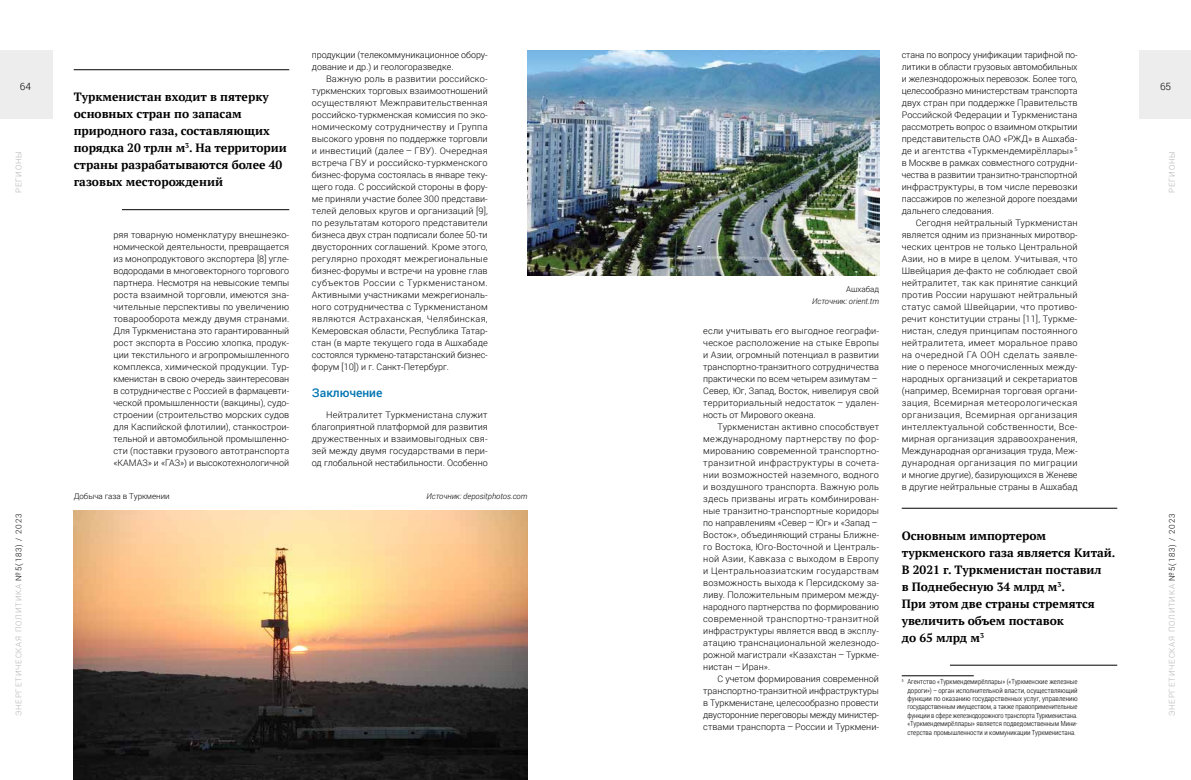
<style>
.page{position:relative;width:1191px;height:780px;background:#fff}
.page>*{position:absolute;margin:0;border:0;box-sizing:border-box;transform-origin:0 0}
.t1{font:700 12px/17px "PT Serif";color:#000}
.t2{font:500 12px "Roboto";color:#0074b1}
.t3{font:300 10px "Roboto";color:#000}
.t4{font:300 9px/12px "Roboto";letter-spacing:.01em;color:#000;text-align:justify}
.t5{font:300 8px "Roboto";letter-spacing:.1em;color:#b3b2b2}
.t6{font:italic 300 8px "Roboto";color:#000}
.t7{font:300 8px "Roboto";color:#000}
.t8{font:300 8px "Roboto";letter-spacing:.1em;color:#b0b0b0}
.t9{font:300 7px/8.4px "Roboto Condensed";color:#000;text-align:justify}
.s1{color:#000}
</style>
<div class="page">
<div style="left:1139px;top:51px;width:52px;height:68px;background:#ededed"></div>
<div style="left:0;top:51px;width:52px;height:68px;background:#ededed"></div>
<hr style="left:74px;top:69px;width:215px;height:1px;background:#000">
<hr style="left:122px;top:209px;width:167px;height:1px;background:#000">
<img style="left:74px;top:511px;width:453px;height:269px">
<hr style="left:901px;top:675px;width:72px;height:1px;background:#000">
<img style="left:527px;top:51px;width:352px;height:224px">
<hr style="left:901px;top:507px;width:216px;height:1px;background:#000">
<hr style="left:950px;top:664px;width:167px;height:1px;background:#000">
<p class="t4" style="left:312px;top:48px;width:177px">продукции (телекоммуникационное обору&shy;дование и др.) и геологоразведке.</p>
<p class="t4" style="left:312px;top:72px;width:177px;text-indent:14px">Важную роль в развитии российско&shy;туркменских торговых взаимоотношений осуществляют Межправительственная российско-туркменская комиссия по эко&shy;номическому сотрудничеству и Группа высокого уровня по поддержке торговли и инвестиций (далее – ГВУ). Очередная встреча ГВУ и российско-туркменского бизнес-форума состоялась в январе теку&shy;щего года. С российской стороны в фору&shy;ме приняли участие более 300 представи&shy;телей деловых кругов и организаций [9], по результатам которого представители бизнеса двух стран подписали более 50‑ти двусторонних соглашений. Кроме этого, регулярно проходят межрегиональные бизнес-форумы и встречи на уровне глав субъектов России с Туркменистаном.<br>Активными участниками межрегиональ&shy;ного сотрудничества с Туркменистаном являются Астраханская, Челябинская, Кемеровская области, Республика Татар&shy;стан (в марте текущего года в Ашхабаде состоялся туркмено-татарстанский бизнес&shy;форум [10]) и г. Санкт-Петербург.</p>
<h1 class="t2" style="left:312px;top:384px;width:72px">Заключение</h1>
<p class="t4" style="left:312px;top:408px;width:177px;text-indent:14px">Нейтралитет Туркменистана служит благоприятной платформой для развития дружественных и взаимовыгодных свя&shy;зей между двумя государствами в пери&shy;од глобальной нестабильности. Особенно</p>
<p class="t4" style="left:901px;top:48px;width:177px">стана по вопросу унификации тарифной по&shy;литики в области грузовых автомобильных и железнодорожных перевозок. Более того, целесообразно министерствам транспорта двух стран при поддержке Правительств Российской Федерации и Туркменистана рассмотреть вопрос о взаимном открытии представительств ОАО «РЖД» в Ашхаба&shy;де и агентства «Туркмендемирёллары» <sup>5 </sup>в Москве в рамках совместного сотрудни&shy;чества в развитии транзитно-транспортной инфраструктуры, в том числе перевозки пассажиров по железной дороге поездами дальнего следования.</p>
<p class="t4" style="left:901px;top:216px;width:177px;text-indent:14px">Сегодня нейтральный Туркменистан является одним из признанных миротвор&shy;ческих центров не только Центральной Азии, но в мире в целом. Учитывая, что Швейцария де-факто не соблюдает свой нейтралитет, так как принятие санкций против России нарушают нейтральный статус самой Швейцарии, что противо&shy;речит конституции страны [11], Туркме&shy;нистан, следуя принципам постоянного нейтралитета, имеет моральное право на очередной ГА ООН сделать заявле&shy;ние о переносе многочисленных между&shy;народных организаций и секретариатов (например, Всемирная торговая органи&shy;зация, Всемирная метеорологическая организация, Всемирная организация интеллектуальной собственности, Все&shy;мирная организация здравоохранения, Международная организация труда, Меж&shy;дународная организация по миграции и многие другие), базирующихся в Женеве в другие нейтральные страны в Ашхабад</p>
<p class="t3" style="left:20px;top:80px;width:13px">64</p>
<p class="t3" style="left:1160px;top:80px;width:13px">65</p>
<h1 class="t1" style="left:74px;top:88px;width:215px">Туркменистан входит в пятерку основных стран по запасам природного газа, составляющих порядка 20 трлн м<sup>3</sup>. На территории страны разрабатываются более 40 газовых месторождений</h1>
<p class="t8" style="left:13px;top:193px;width:44px;rotate:-90deg">РЕГИОНЫ</p>
<p class="t8" style="left:1166px;top:193px;width:44px;rotate:-90deg">РЕГИОНЫ</p>
<p class="t4" style="left:113px;top:228px;width:177px">ряя товарную номенклатуру внешнеэко&shy;номической деятельности, превращается из монопродуктового экспортера [8] угле&shy;водородами в многовекторного торгового партнера. Несмотря на невысокие темпы роста взаимной торговли, имеются зна&shy;чительные перспективы по увеличению товарооборота между двумя странами.<br>Для Туркменистана это гарантированный рост экспорта в Россию хлопка, продук&shy;ции текстильного и агропромышленного комплекса, химической продукции. Тур&shy;кменистан в свою очередь заинтересован в сотрудничестве с Россией в фармацевти&shy;ческой промышленности (вакцины), судо&shy;строении (строительство морских судов для Каспийской флотилии), станкострои&shy;тельной и автомобильной промышленно&shy;сти (поставки грузового автотранспорта «КАМАЗ» и «ГАЗ») и высокотехнологичной</p>
<p class="t7" style="left:846px;top:284px;width:34px">Ашхабад</p>
<p class="t6" style="left:812px;top:296px;width:68px">Источник: orient.tm</p>
<p class="t4" style="left:703px;top:324px;width:177px;text-align:left">если учитывать его выгодное географи&shy;ческое расположение на стыке Европы и Азии, огромный потенциал в развитии транспортно-транзитного сотрудничества практически по всем четырем азимутам – Север, Юг, Запад, Восток, нивелируя свой территориальный недостаток – удален&shy;ность от Мирового океана.</p>
<p class="t4" style="left:703px;top:420px;width:177px;text-align:left;text-indent:14px">Туркменистан активно способствует международному партнерству по фор&shy;мированию современной транспортно&shy;транзитной инфраструктуры в сочета&shy;нии возможностей наземного, водного и воздушного транспорта. Важную роль здесь призваны играть комбинирован&shy;ные транзитно-транспортные коридоры по направлениям «Север – Юг» и «Запад – Восток», объединяющий страны Ближне&shy;го Востока, Юго-Восточной и Централь&shy;ной Азии, Кавказа с выходом в Европу и Центральноазиатским государствам возможность выхода к Персидскому за&shy;ливу. Положительным примером между&shy;народного партнерства по формированию современной транспортно-транзитной инфраструктуры является ввод в эксплу&shy;атацию транснациональной железнодо&shy;рожной магистрали «Казахстан – Туркме&shy;нистан – Иран».</p>
<p class="t4" style="left:703px;top:672px;width:177px;text-indent:14px">С учетом формирования современной транспортно-транзитной инфраструктуры в Туркменистане, целесообразно провести двусторонние переговоры между министер&shy;ствами транспорта – России и Туркмени-</p>
<p class="t7" style="left:74px;top:490px;width:97px">Добыча газа в Туркмении</p>
<p class="t6" style="left:426px;top:490px;width:102px">Источник: depositphotos.com</p>
<p class="t5" style="left:13px;top:716px;width:204px;rotate:-90deg">ЭНЕРГЕТИЧЕСКАЯ ПОЛИТИКА <span class="s1">№5(183) / 2023</span></p>
<p class="t5" style="left:1166px;top:716px;width:204px;rotate:-90deg">ЭНЕРГЕТИЧЕСКАЯ ПОЛИТИКА <span class="s1">№5(183) / 2023</span></p>
<h1 class="t1" style="left:901px;top:527px;width:215px">Основным импортером туркменского газа является Китай.<br>В 2021 г. Туркменистан поставил<br>в Поднебесную 34 млрд м<sup>3</sup>.<br>При этом две страны стремятся увеличить объем поставок<br>до 65 млрд м<sup>3</sup></h1>
<p class="t9" style="left:907px;top:677px;width:172px;text-indent:-6px"><sup>5</sup> Агентство «Туркмендемирёллары» («Туркменские железные дороги») – орган исполнительной власти, осуществляющий функции по оказанию государственных услуг, управлению государственным имуществом, а также правоприменительные функции в сфере железнодорожного транспорта Туркменистана. «Туркмендемирёллары» является подведомственным Мини‑ стерства промышленности и коммуникации Туркменистана.</p>
</div>
